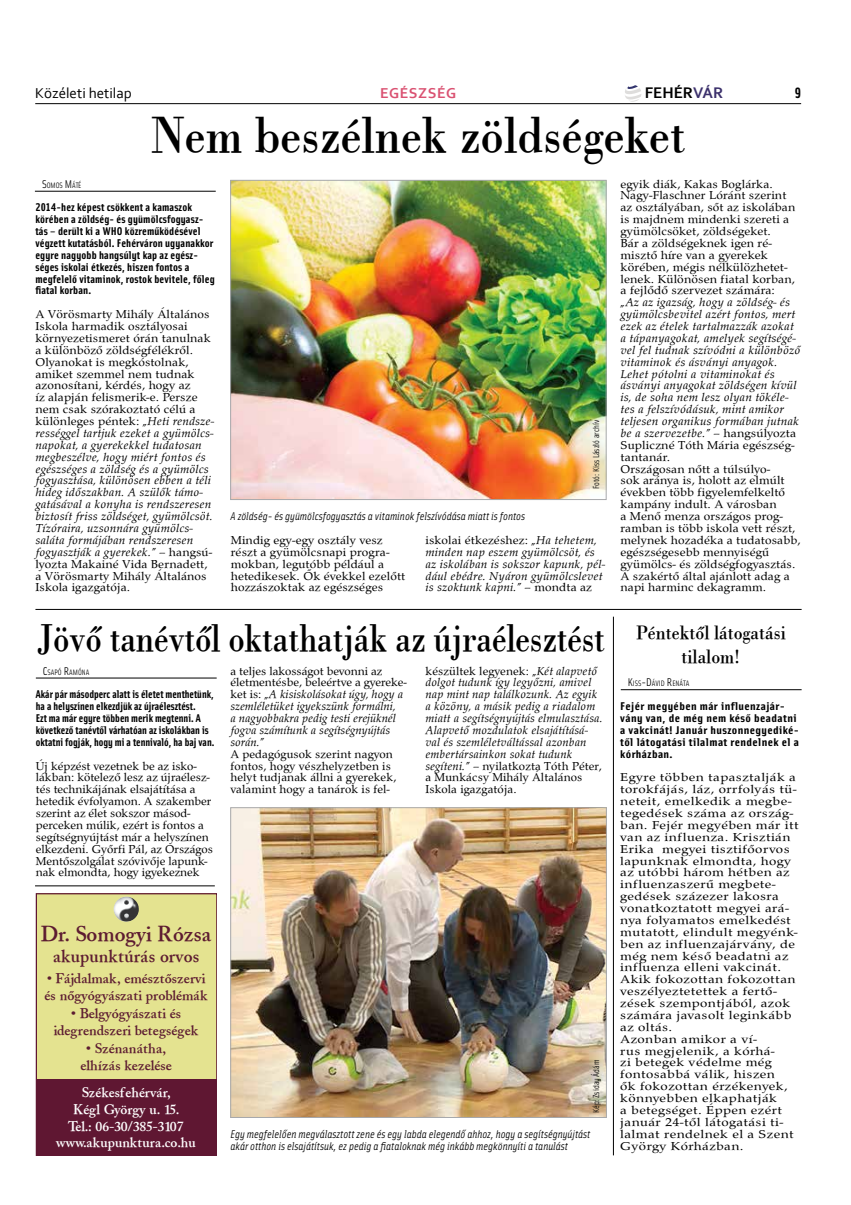
<style>
.page{position:relative;width:851px;height:1205px;background:#fff}
.page>*{position:absolute;margin:0;border:0;box-sizing:border-box;transform-origin:0 0}
.t1{font:52.5px "Bodoni PFL";color:#000;scale:.9 1}
.t2{font:40px "Bodoni PFL";letter-spacing:-.01em;color:#000;scale:.83 1}
.t3{font:700 21.25px "Adobe Caslon Sm PFL";color:#5d1c31}
.t4{font:20px/23.8px "Bodoni PFL";color:#000;text-align:center;scale:.9 1}
.t5{font:700 17.5px "Adobe Caslon Sm PFL";color:#5d1c31}
.t6{font:700 16.12px "Corbel";color:#000}
.t7{font:15px "Corbel";color:#000}
.t8{font:700 15px "Corbel";letter-spacing:.04em;color:#da5272}
.t9{font:700 15px "Solex";color:#000}
.t10{font:700 13.75px/17.5px "Adobe Caslon Sm PFL";color:#5d1c31;text-align:center}
.t11{font:700 13.75px/16.5px "Adobe Caslon Sm PFL";color:#fff;text-align:center}
.t12{font:italic 11.88px/11.9px "Palladius";letter-spacing:.01em;color:#000;scale:1.06 1}
.t13{font:11.88px/11.9px "Palladius";letter-spacing:.03em;color:#000;scale:1.18 1}
.t14{font:italic 11.88px/11.9px "Palladius";letter-spacing:.01em;color:#000;scale:1.07 1}
.t15{font:italic 11.88px/11.9px "Palladius";letter-spacing:.01em;color:#000}
.t16{font:11.88px/11.9px "Palladius";letter-spacing:.01em;color:#000}
.t17{font:11.88px/11.9px "Palladius";letter-spacing:.01em;color:#000;scale:1.06 1}
.t18{font:700 11.25px/11.9px "Solex";letter-spacing:.01em;color:#000;scale:1.06 1}
.t19{font:italic 11.25px/11.9px "Solex";color:#000}
.t20{font:700 11.25px/11.9px "Solex";letter-spacing:.01em;color:#000}
.t21{font:700 11.25px/11.9px "Solex";letter-spacing:.03em;color:#000;scale:1.18 1}
.t22{font:8.75px "Solex";color:#000}
.t23{font:7.88px "Solex";color:#000}
.s1{color:#3c316c}
.s2{font-size:11.25px}
.s3{font-style:normal}
</style>
<div class="page">
<hr style="left:35px;top:103px;width:766px;height:1px;background:#000">
<svg style="left:625px;top:85px;width:16px;height:17px"></svg>
<img style="left:232px;top:809px;width:372px;height:306px">
<div style="left:230px;top:807px;width:376px;height:310px;border:1px solid #a7a9ac"></div>
<hr style="left:35px;top:191px;width:181px;height:1px;background:#000">
<img style="left:232px;top:182px;width:372px;height:316px">
<div style="left:230px;top:180px;width:376px;height:320px;border:1px solid #a7a9ac"></div>
<hr style="left:620px;top:689px;width:181px;height:1px;background:#000">
<hr style="left:35px;top:609px;width:766px;height:1px;background:#000">
<hr style="left:613px;top:617px;width:1px;height:538px;background:#000">
<hr style="left:36px;top:678px;width:181px;height:1px;background:#000">
<hr style="left:35px;top:885px;width:180px;height:1px;background:#000">
<svg style="left:36px;top:893px;width:180px;height:262px;background:#bba573"></svg>
<img style="left:113px;top:896px;width:26px;height:26px">
<h3 class="t6" style="left:644px;top:83px;width:80px">FEHÉR<span class="s1">VÁR</span></h3>
<p class="t7" style="left:35px;top:84px;width:98px">Közéleti hetilap</p>
<p class="t8" style="left:380px;top:84px;width:78px">EGÉSZSÉG</p>
<p class="t9" style="left:794px;top:83px;width:8px">9</p>
<h1 class="t1" style="left:151px;top:98px;width:595px">Nem beszélnek zöldségeket</h1>
<p class="t23" style="left:42px;top:180px;width:41px"><span class="s2">S</span>OMOS <span class="s2">M</span>ÁTÉ</p>
<p class="t18" style="left:35px;top:201px;width:171px">2014-hez képest csökkent a kamaszok körében a zöldség- és gyümölcsfogyasz&shy;tás – derült ki a WHO közreműködésével végzett kutatásból. Fehérváron ugyanakkor egyre nagyobb hangsúlyt kap az egész&shy;séges iskolai étkezés, hiszen fontos a megfelelő vitaminok, rostok bevitele, főleg fiatal korban.</p>
<p class="t12" style="left:35px;top:308px;width:170px"><span class="s3">A Vörösmarty Mihály Általános<br>Iskola harmadik osztályosai környezetismeret órán tanulnak a különböző zöldségfélékről.<br>Olyanokat is megkóstolnak, amiket szemmel nem tudnak azonosítani, kérdés, hogy az<br>íz alapján felismerik-e. Persze nem csak szórakoztató célú a különleges péntek:</span> „Heti rendsze&shy;rességgel tartjuk ezeket a gyümölcs&shy;napokat, a gyerekekkel tudatosan megbeszélve, hogy miért fontos és egészséges a zöldség és a gyümölcs fogyasztása, különösen ebben a téli hideg időszakban. A szülők támo&shy;gatásával a konyha is rendszeresen biztosít friss zöldséget, gyümölcsöt.<br>Tízóraira, uzsonnára gyümölcs&shy;saláta formájában rendszeresen fogyasztják a gyerekek.” <span class="s3">– hangsú&shy;lyozta Makainé Vida Bernadett, a Vörösmarty Mihály Általános<br>Iskola igazgatója.</span></p>
<p class="t19" style="left:230px;top:510px;width:296px">A zöldség- és gyümölcsfogyasztás a vitaminok felszívódása miatt is fontos</p>
<p class="t22" style="left:590px;top:489px;width:71px;rotate:-90deg">Fotó: Kiss László archív</p>
<p class="t17" style="left:231px;top:534px;width:166px">Mindig egy-egy osztály vesz részt a gyümölcsnapi progra&shy;mokban, legutóbb például a hetedikesek. Ők évekkel ezelőtt hozzászoktak az egészséges</p>
<p class="t12" style="left:425px;top:534px;width:171px"><span class="s3">iskolai étkezéshez:</span> „Ha tehetem, minden nap eszem gyümölcsöt, és az iskolában is sokszor kapunk, pél&shy;dául ebédre. Nyáron gyümölcslevet is szoktunk kapni.” <span class="s3">– mondta az</span></p>
<h2 class="t2" style="left:37px;top:610px;width:685px">Jövő tanévtől oktathatják az újraélesztést</h2>
<p class="t23" style="left:43px;top:667px;width:48px"><span class="s2">C</span>SAPÓ <span class="s2">R</span>AMÓNA</p>
<p class="t20" style="left:36px;top:688px;width:180px">Akár pár másodperc alatt is életet menthetünk, ha a helyszínen elkezdjük az újraélesztést.<br>Ezt ma már egyre többen merik megtenni. A következő tanévtől várhatóan az iskolákban is oktatni fogják, hogy mi a tennivaló, ha baj van.</p>
<p class="t16" style="left:36px;top:760px;width:179px">Új képzést vezetnek be az isko&shy;lákban: kötelező lesz az újraélesz&shy;tés technikájának elsajátítása a hetedik évfolyamon. A szakember szerint az élet sokszor másod&shy;perceken múlik, ezért is fontos a segítségnyújtást már a helyszínen elkezdeni. Győrfi Pál, az Országos Mentőszolgálat szóvivője lapunk&shy;nak elmondta, hogy igyekeznek</p>
<p class="t15" style="left:230px;top:665px;width:178px"><span class="s3">a teljes lakosságot bevonni az életmentésbe, beleértve a gyereke&shy;ket is:</span> „A kisiskolásokat úgy, hogy a szemléletüket igyekszünk formálni,<br>a nagyobbakra pedig testi erejüknél fogva számítunk a segítségnyújtás során.”</p>
<p class="t16" style="left:230px;top:748px;width:167px">A pedagógusok szerint nagyon fontos, hogy vészhelyzetben is helyt tudjanak állni a gyerekek, valamint hogy a tanárok is fel-</p>
<p class="t15" style="left:425px;top:665px;width:178px"><span class="s3">készültek legyenek:</span> „Két alapvető dolgot tudunk így legyőzni, amivel nap mint nap találkozunk. Az egyik a közöny, a másik pedig a riadalom miatt a segítségnyújtás elmulasztása.<br>Alapvető mozdulatok elsajátításá&shy;val és szemléletváltással azonban embertársainkon sokat tudunk segíteni.” <span class="s3">– nyilatkozta Tóth Péter, a Munkácsy Mihály Általános Iskola igazgatója.</span></p>
<h3 class="t3" style="left:41px;top:919px;width:172px">Dr. Somogyi Rózsa</h3>
<h3 class="t5" style="left:53px;top:944px;width:148px">akupunktúrás orvos</h3>
<p class="t10" style="left:45px;top:969px;width:165px;text-align:left">• Fájdalmak, emésztőszervi és nőgyógyászati problémák</p>
<p class="t10" style="left:54px;top:1004px;width:146px">• Belgyógyászati és idegrendszeri betegségek</p>
<p class="t10" style="left:80px;top:1039px;width:93px">• Szénanátha, elhízás kezelése</p>
<p class="t11" style="left:56px;top:1084px;width:141px">Székesfehérvár,<br>Kégl György u. 15.<br>Tel.: 06-30/385-3107 www.akupunktura.co.hu</p>
<p class="t22" style="left:590px;top:1113px;width:55px;rotate:-90deg">Kép: Zsiday Ádám</p>
<p class="t19" style="left:230px;top:1127px;width:361px">Egy megfelelően megválasztott zene és egy labda elegendő ahhoz, hogy a segítségnyújtást akár otthon is elsajátítsuk, ez pedig a fiataloknak még inkább megkönnyíti a tanulást</p>
<p class="t17" style="left:620px;top:178px;width:166px">egyik diák, Kakas Boglárka.<br>Nagy-Flaschner Lóránt szerint az osztályában, sőt az iskolában is majdnem mindenki szereti a gyümölcsöket, zöldségeket.<br>Bár a zöldségeknek igen ré&shy;misztő híre van a gyerekek körében, mégis nélkülözhetet&shy;lenek. Különösen fiatal korban, a fejlődő szervezet számára:</p>
<p class="t14" style="left:620px;top:296px;width:170px">„Az az igazság, hogy a zöldség- és gyümölcsbevitel azért fontos, mert ezek az ételek tartalmazzák azokat a tápanyagokat, amelyek segítségé&shy;vel fel tudnak szívódni a különböző vitaminok és ásványi anyagok.<br>Lehet pótolni a vitaminokat és ásványi anyagokat zöldségen kívül is, de soha nem lesz olyan tökéle&shy;tes a felszívódásuk, mint amikor teljesen organikus formában jutnak be a szervezetbe.” <span class="s3">– hangsúlyozta<br>Supliczné Tóth Mária egészség&shy;tantanár.<br>Országosan nőtt a túlsúlyo-<br>sok aránya is, holott az elmúlt években több figyelemfelkeltő kampány indult. A városban<br>a Menő menza országos prog&shy;ramban is több iskola vett részt, melynek hozadéka a tudatosabb, egészségesebb mennyiségű gyümölcs- és zöldségfogyasztás.<br>A szakértő által ajánlott adag a napi harminc dekagramm.</span></p>
<h3 class="t4" style="left:636px;top:620px;width:168px">Péntektől látogatási tilalom!</h3>
<p class="t23" style="left:627px;top:679px;width:63px"><span class="s2">K</span>ISS<span class="s2">-D</span>ÁVID <span class="s2">R</span>ENÁTA</p>
<p class="t21" style="left:620px;top:700px;width:153px">Fejér megyében már influenzajár&shy;vány van, de még nem késő beadatni a vakcinát! Január huszonnegyediké&shy;től látogatási tilalmat rendelnek el a kórházban.</p>
<p class="t13" style="left:620px;top:771px;width:153px">Egyre többen tapasztalják a torokfájás, láz, orrfolyás tü&shy;neteit, emelkedik a megbe&shy;tegedések száma az ország&shy;ban. Fejér megyében már itt van az influenza. Krisztián<br>Erika megyei tisztifőorvos lapunknak elmondta, hogy az utóbbi három hétben az influenzaszerű megbete&shy;gedések százezer lakosra vonatkoztatott megyei ará&shy;nya folyamatos emelkedést mutatott, elindult megyénk&shy;ben az influenzajárvány, de még nem késő beadatni az influenza elleni vakcinát.<br>Akik fokozottan fokozottan veszélyeztetettek a fertő&shy;zések szempontjából, azok számára javasolt leginkább az oltás.<br>Azonban amikor a ví-<br>rus megjelenik, a kórhá-<br>zi betegek védelme még fontosabbá válik, hiszen<br>ők fokozottan érzékenyek, könnyebben elkaphatják<br>a betegséget. Éppen ezért január 24-től látogatási ti&shy;lalmat rendelnek el a Szent<br>György Kórházban.</p>
</div>
